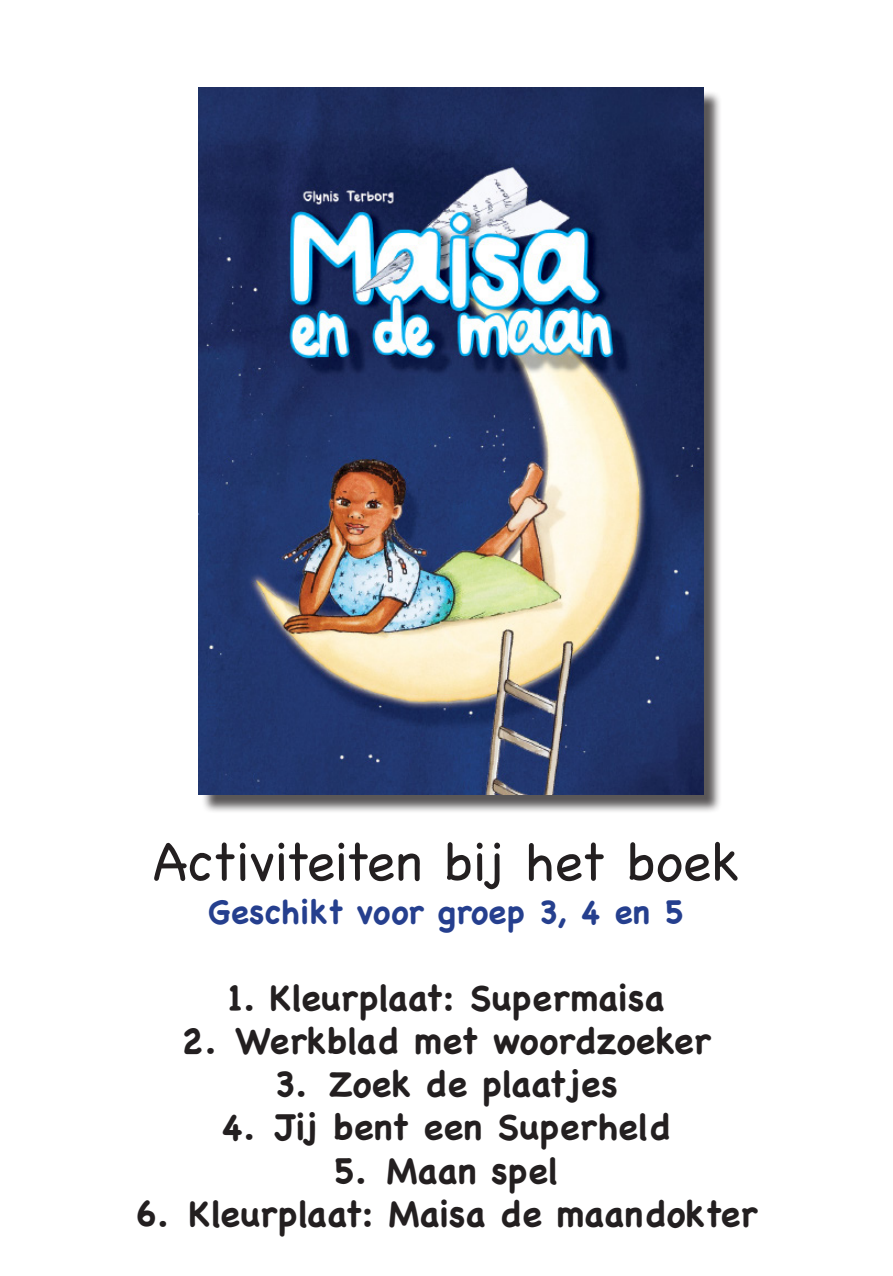
<style>
.page{position:relative;width:893px;height:1276px;background:#fff}
.page>*{position:absolute;margin:0;border:0;box-sizing:border-box;transform-origin:0 0}
.t1{font:54px "Chalkboard";color:#231f20}
.t2{font:700 36px "Chalkboard";color:#231f20}
.t3{font:700 33px "Chalkboard";color:#253f8e}
</style>
<div class="page">
<div style="left:201px;top:90px;width:521px;height:723px;background:#231f20;opacity:.75"></div>
<img style="left:199px;top:88px;width:504px;height:707px">
<p class="t1" style="left:153px;top:830px;width:588px">Activiteiten bij het boek</p>
<p class="t3" style="left:208px;top:892px;width:477px">Geschikt voor groep 3, 4 en 5</p>
<p class="t2" style="left:228px;top:976px;width:438px">1. Kleurplaat: Supermaisa</p>
<p class="t2" style="left:181px;top:1019px;width:531px">2. Werkblad met woordzoeker</p>
<p class="t2" style="left:274px;top:1062px;width:345px">3. Zoek de plaatjes</p>
<p class="t2" style="left:221px;top:1106px;width:451px">4. Jij bent een Superheld</p>
<p class="t2" style="left:333px;top:1149px;width:228px">5. Maan spel</p>
<p class="t2" style="left:135px;top:1192px;width:624px">6. Kleurplaat: Maisa de maandokter</p>
</div>
